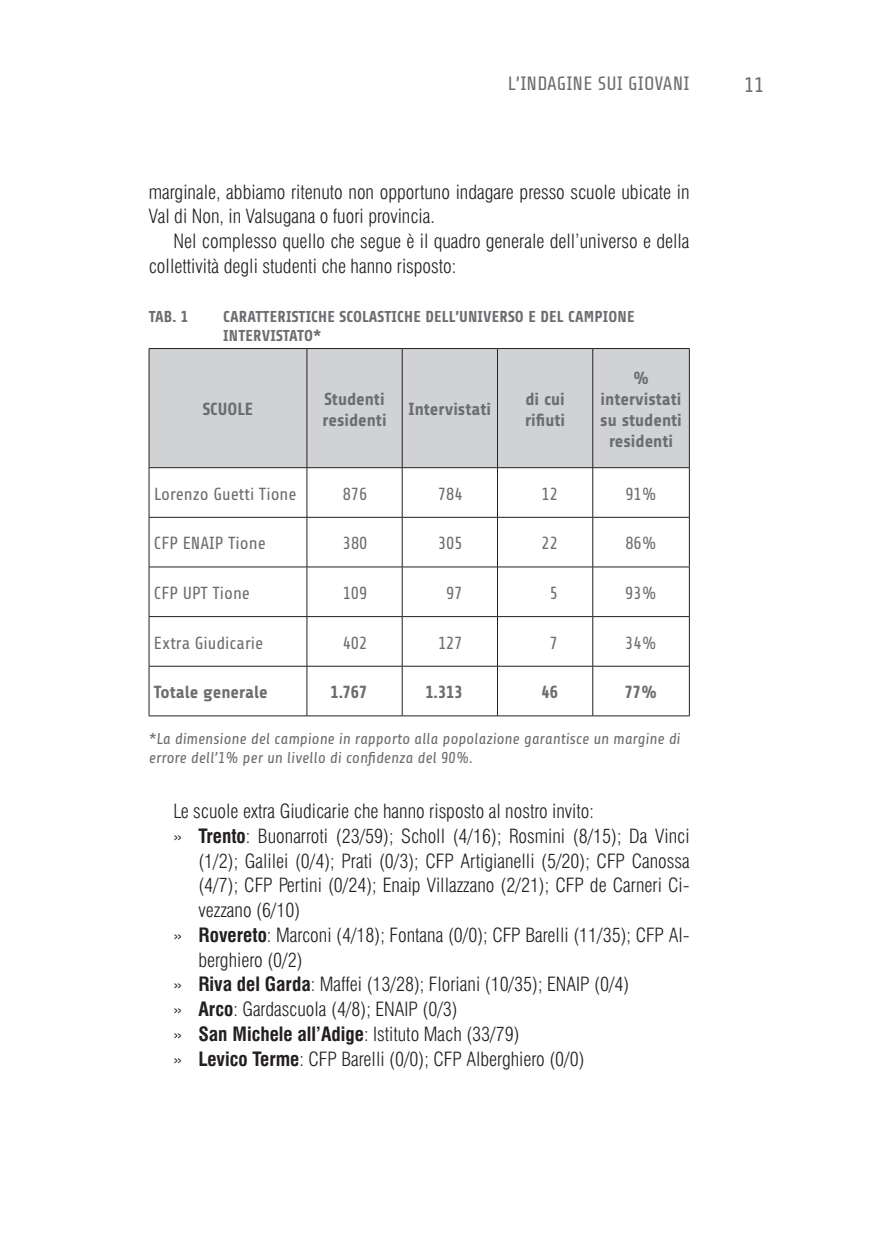
<style>
.page{position:relative;width:893px;height:1241px;background:#fff}
.page>*{position:absolute;margin:0;border:0;box-sizing:border-box;transform-origin:0 0}
.t1{font:21px "Share Tech";color:#6c6d70}
.t2{font:300 condensed 19.25px/24.7px "Swiss 721 BT";color:#231f20}
.t3{font:19.25px "Share Tech";letter-spacing:.01em;color:#6c6d70}
.t4{font:700 17.5px/21px "Share";color:#6c6d70}
.t5{font:17.5px "Share";color:#6c6d70}
.t6{font:italic 15.75px/18.9px "Share";color:#6c6d70}
.t7{font:700 15.75px/18.9px "Share";letter-spacing:.01em;color:#6c6d70}
.s1{font-weight:700}
</style>
<div class="page">
<div style="left:150px;top:349px;width:539px;height:118px;background:#d1d2d4"></div>
<hr style="left:149px;top:348px;width:158px;height:1px;background:#231f20">
<hr style="left:149px;top:349px;width:1px;height:118px;background:#231f20">
<hr style="left:307px;top:348px;width:95px;height:1px;background:#231f20">
<hr style="left:307px;top:349px;width:1px;height:118px;background:#231f20">
<hr style="left:402px;top:348px;width:95px;height:1px;background:#231f20">
<hr style="left:402px;top:349px;width:1px;height:118px;background:#231f20">
<hr style="left:497px;top:348px;width:96px;height:1px;background:#231f20">
<hr style="left:497px;top:349px;width:1px;height:118px;background:#231f20">
<hr style="left:593px;top:348px;width:97px;height:1px;background:#231f20">
<hr style="left:592px;top:349px;width:1px;height:118px;background:#231f20">
<hr style="left:689px;top:349px;width:1px;height:118px;background:#231f20">
<hr style="left:149px;top:467px;width:158px;height:1px;background:#231f20">
<hr style="left:149px;top:468px;width:1px;height:49px;background:#231f20">
<hr style="left:307px;top:467px;width:95px;height:1px;background:#231f20">
<hr style="left:307px;top:468px;width:1px;height:49px;background:#231f20">
<hr style="left:402px;top:467px;width:95px;height:1px;background:#231f20">
<hr style="left:402px;top:468px;width:1px;height:49px;background:#231f20">
<hr style="left:497px;top:467px;width:96px;height:1px;background:#231f20">
<hr style="left:497px;top:468px;width:1px;height:49px;background:#231f20">
<hr style="left:593px;top:467px;width:97px;height:1px;background:#231f20">
<hr style="left:592px;top:468px;width:1px;height:49px;background:#231f20">
<hr style="left:689px;top:468px;width:1px;height:49px;background:#231f20">
<hr style="left:149px;top:517px;width:158px;height:1px;background:#231f20">
<hr style="left:149px;top:517px;width:1px;height:49px;background:#231f20">
<hr style="left:307px;top:517px;width:95px;height:1px;background:#231f20">
<hr style="left:307px;top:517px;width:1px;height:49px;background:#231f20">
<hr style="left:402px;top:517px;width:95px;height:1px;background:#231f20">
<hr style="left:402px;top:517px;width:1px;height:49px;background:#231f20">
<hr style="left:497px;top:517px;width:96px;height:1px;background:#231f20">
<hr style="left:497px;top:517px;width:1px;height:49px;background:#231f20">
<hr style="left:593px;top:517px;width:97px;height:1px;background:#231f20">
<hr style="left:592px;top:517px;width:1px;height:49px;background:#231f20">
<hr style="left:689px;top:517px;width:1px;height:49px;background:#231f20">
<hr style="left:149px;top:566px;width:158px;height:1px;background:#231f20">
<hr style="left:149px;top:567px;width:1px;height:49px;background:#231f20">
<hr style="left:307px;top:566px;width:95px;height:1px;background:#231f20">
<hr style="left:307px;top:567px;width:1px;height:49px;background:#231f20">
<hr style="left:402px;top:566px;width:95px;height:1px;background:#231f20">
<hr style="left:402px;top:567px;width:1px;height:49px;background:#231f20">
<hr style="left:497px;top:566px;width:96px;height:1px;background:#231f20">
<hr style="left:497px;top:567px;width:1px;height:49px;background:#231f20">
<hr style="left:593px;top:566px;width:97px;height:1px;background:#231f20">
<hr style="left:592px;top:567px;width:1px;height:49px;background:#231f20">
<hr style="left:689px;top:567px;width:1px;height:49px;background:#231f20">
<hr style="left:149px;top:616px;width:158px;height:1px;background:#231f20">
<hr style="left:149px;top:616px;width:1px;height:50px;background:#231f20">
<hr style="left:307px;top:616px;width:95px;height:1px;background:#231f20">
<hr style="left:307px;top:616px;width:1px;height:50px;background:#231f20">
<hr style="left:402px;top:616px;width:95px;height:1px;background:#231f20">
<hr style="left:402px;top:616px;width:1px;height:50px;background:#231f20">
<hr style="left:497px;top:616px;width:96px;height:1px;background:#231f20">
<hr style="left:497px;top:616px;width:1px;height:50px;background:#231f20">
<hr style="left:593px;top:616px;width:97px;height:1px;background:#231f20">
<hr style="left:592px;top:616px;width:1px;height:50px;background:#231f20">
<hr style="left:689px;top:616px;width:1px;height:50px;background:#231f20">
<hr style="left:149px;top:665px;width:158px;height:1px;background:#231f20">
<hr style="left:149px;top:666px;width:1px;height:49px;background:#231f20">
<hr style="left:307px;top:665px;width:95px;height:1px;background:#231f20">
<hr style="left:307px;top:666px;width:1px;height:49px;background:#231f20">
<hr style="left:402px;top:665px;width:95px;height:1px;background:#231f20">
<hr style="left:402px;top:666px;width:1px;height:49px;background:#231f20">
<hr style="left:497px;top:665px;width:96px;height:1px;background:#231f20">
<hr style="left:497px;top:666px;width:1px;height:49px;background:#231f20">
<hr style="left:593px;top:665px;width:97px;height:1px;background:#231f20">
<hr style="left:592px;top:666px;width:1px;height:49px;background:#231f20">
<hr style="left:689px;top:666px;width:1px;height:49px;background:#231f20">
<hr style="left:149px;top:715px;width:158px;height:1px;background:#231f20">
<hr style="left:307px;top:715px;width:95px;height:1px;background:#231f20">
<hr style="left:402px;top:715px;width:95px;height:1px;background:#231f20">
<hr style="left:497px;top:715px;width:96px;height:1px;background:#231f20">
<hr style="left:593px;top:715px;width:97px;height:1px;background:#231f20">
<p class="t3" style="left:508px;top:73px;width:183px">L’INDAGINE SUI GIOVANI</p>
<p class="t1" style="left:744px;top:73px;width:21px">11</p>
<p class="t2" style="left:149px;top:179px;width:542px">marginale, abbiamo ritenuto non opportuno indagare presso scuole ubicate in<br>Val di Non, in Valsugana o fuori provincia.</p>
<p class="t2" style="left:149px;top:229px;width:542px;text-indent:25px">Nel complesso quello che segue è il quadro generale dell’universo e della collettività degli studenti che hanno risposto:</p>
<p class="t7" style="left:149px;top:308px;width:41px">TAB. 1</p>
<p class="t7" style="left:223px;top:308px;width:413px">CARATTERISTICHE SCOLASTICHE DELL’UNIVERSO E DEL CAMPIONE<br>INTERVISTATO*</p>
<p class="t4" style="left:203px;top:399px;width:52px">SCUOLE</p>
<p class="t4" style="left:323px;top:388px;width:66px">Studenti residenti</p>
<p class="t4" style="left:409px;top:399px;width:84px">Intervistati</p>
<p class="t4" style="left:525px;top:388px;width:42px">di cui rifiuti</p>
<p class="t4" style="left:600px;top:367px;width:83px;text-align:center">% intervistati su studenti residenti</p>
<p class="t5" style="left:154px;top:484px;width:144px">Lorenzo Guetti Tione</p>
<p class="t5" style="left:343px;top:484px;width:26px">876</p>
<p class="t5" style="left:438px;top:484px;width:26px">784</p>
<p class="t5" style="left:542px;top:484px;width:18px">12</p>
<p class="t5" style="left:625px;top:484px;width:33px">91%</p>
<p class="t5" style="left:154px;top:533px;width:113px">CFP ENAIP Tione</p>
<p class="t5" style="left:343px;top:533px;width:26px">380</p>
<p class="t5" style="left:438px;top:533px;width:26px">305</p>
<p class="t5" style="left:542px;top:533px;width:18px">22</p>
<p class="t5" style="left:625px;top:533px;width:33px">86%</p>
<p class="t5" style="left:154px;top:583px;width:98px">CFP UPT Tione</p>
<p class="t5" style="left:343px;top:583px;width:26px">109</p>
<p class="t5" style="left:446px;top:583px;width:18px">97</p>
<p class="t5" style="left:550px;top:583px;width:10px">5</p>
<p class="t5" style="left:625px;top:583px;width:33px">93%</p>
<p class="t5" style="left:154px;top:633px;width:111px">Extra Giudicarie</p>
<p class="t5" style="left:343px;top:633px;width:26px">402</p>
<p class="t5" style="left:438px;top:633px;width:26px">127</p>
<p class="t5" style="left:550px;top:633px;width:10px">7</p>
<p class="t5" style="left:625px;top:633px;width:33px">34%</p>
<p class="t4" style="left:154px;top:682px;width:115px">Totale generale</p>
<p class="t4" style="left:331px;top:682px;width:38px">1.767</p>
<p class="t4" style="left:425px;top:682px;width:39px">1.313</p>
<p class="t4" style="left:541px;top:682px;width:18px">46</p>
<p class="t4" style="left:625px;top:682px;width:34px">77%</p>
<p class="t6" style="left:149px;top:729px;width:533px">*La dimensione del campione in rapporto alla popolazione garantisce un margine di errore dell’1% per un livello di confidenza del 90%.</p>
<p class="t2" style="left:174px;top:798px;width:422px">Le scuole extra Giudicarie che hanno risposto al nostro invito:</p>
<p class="t2" style="left:174px;top:823px;width:517px">» <span class="s1">Trento</span>: Buonarroti (23/59); Scholl (4/16); Rosmini (8/15); Da Vinci</p>
<p class="t2" style="left:198px;top:848px;width:493px">(1/2); Galilei (0/4); Prati (0/3); CFP Artigianelli (5/20); CFP Canossa</p>
<p class="t2" style="left:198px;top:872px;width:493px">(4/7); CFP Pertini (0/24); Enaip Villazzano (2/21); CFP de Carneri Ci-</p>
<p class="t2" style="left:198px;top:897px;width:103px">vezzano (6/10)</p>
<p class="t2" style="left:174px;top:922px;width:517px">» <span class="s1">Rovereto</span>: Marconi (4/18); Fontana (0/0); CFP Barelli (11/35); CFP Al-</p>
<p class="t2" style="left:198px;top:947px;width:106px">berghiero (0/2)</p>
<p class="t2" style="left:174px;top:971px;width:457px">» <span class="s1">Riva del Garda</span>: Maffei (13/28); Floriani (10/35); ENAIP (0/4)</p>
<p class="t2" style="left:174px;top:996px;width:286px">» <span class="s1">Arco</span>: Gardascuola (4/8); ENAIP (0/3)</p>
<p class="t2" style="left:174px;top:1021px;width:347px">» <span class="s1">San Michele all’Adige</span>: Istituto Mach (33/79)</p>
<p class="t2" style="left:174px;top:1046px;width:412px">» <span class="s1">Levico Terme</span>: CFP Barelli (0/0); CFP Alberghiero (0/0)</p>
</div>
